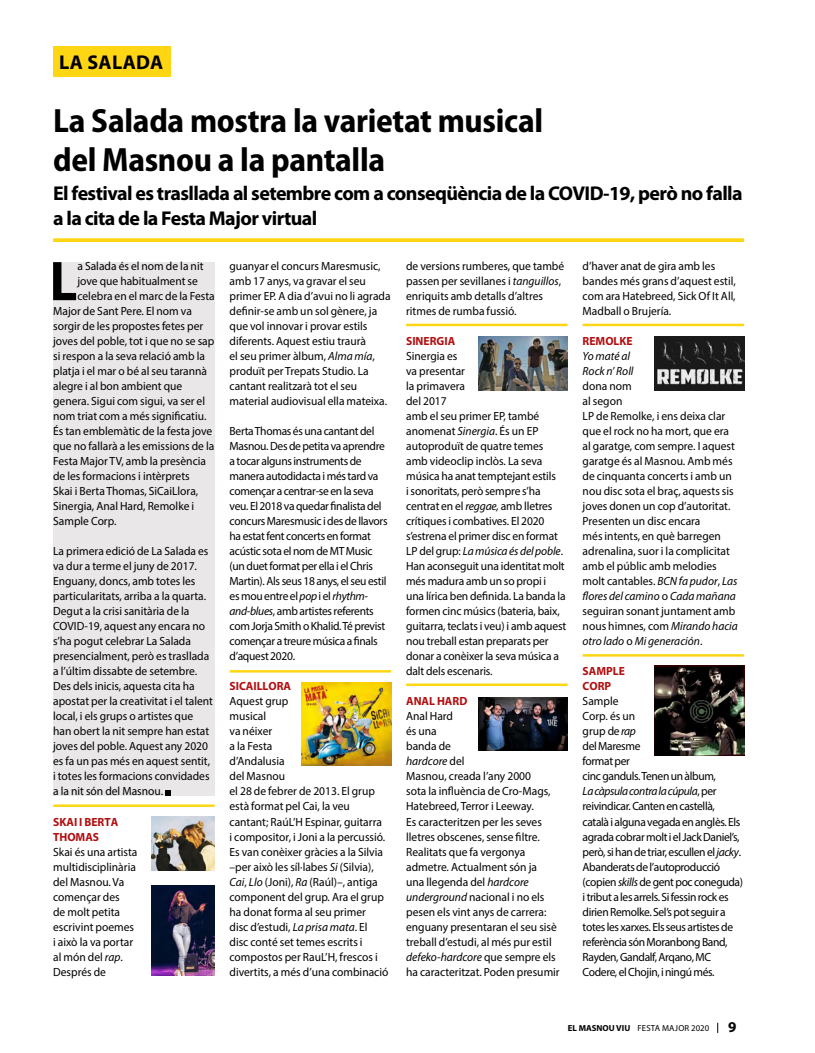
<style>
.page{position:relative;width:815px;height:1053px;background:#fff}
.page>*{position:absolute;margin:0;border:0;box-sizing:border-box;transform-origin:0 0}
.TEXTO{font:700 56.38px "Myriad Pro";color:#000}
.parrafo02{font:700 semi-condensed 33.75px/39.8px "Myriad Pro";letter-spacing:-.01em;color:#000}
.parrafo02-2{font:700 20px/25px "Myriad Pro";letter-spacing:-.03em;color:#000}
.parrafo02-3{font:700 20px "Myriad Pro";letter-spacing:.02em;color:#000}
.t1{font:700 15px "Myriad Pro";color:#000}
.TEXTO-2{font:11.88px/15px "Myriad Pro";color:#000}
.TEXTO-3{font:11.88px/15px "Myriad Pro";letter-spacing:-.03em;color:#000}
.TEXTO-4{font:11.88px/15px "Myriad Pro";letter-spacing:-.025em;color:#000}
.TEXTO-5{font:700 11.88px/15px "Myriad Pro";color:#b20e10}
.t2{font:8.75px "Myriad Pro";letter-spacing:.02em;color:#000}
.s1{font-style:italic}
.s2{font-weight:700}
</style>
<div class="page">
<div style="left:53px;top:262px;width:162px;height:533px;background:#eae7e9"></div>
<div style="left:53px;top:46px;width:118px;height:31px;background:#ffd613"></div>
<svg style="left:53px;top:238px;width:691px;height:4px;background:#ffd822"></svg>
<svg style="left:165px;top:790px;width:6px;height:5px"></svg>
<img style="left:151px;top:885px;width:64px;height:90px">
<img style="left:302px;top:682px;width:89px;height:83px">
<img style="left:478px;top:337px;width:90px;height:53px">
<img style="left:478px;top:697px;width:90px;height:53px">
<img style="left:655px;top:337px;width:89px;height:53px">
<img style="left:655px;top:666px;width:89px;height:89px">
<img style="left:151px;top:816px;width:64px;height:54px">
<hr style="left:53px;top:804px;width:162px;height:2px;background:#ffd613">
<hr style="left:230px;top:670px;width:161px;height:2px;background:#ffd613">
<hr style="left:406px;top:683px;width:162px;height:3px;background:#ffd613">
<hr style="left:583px;top:654px;width:161px;height:2px;background:#ffd613">
<hr style="left:583px;top:323px;width:161px;height:3px;background:#ffd613">
<hr style="left:406px;top:323px;width:162px;height:3px;background:#ffd613">
<p class="parrafo02-3" style="left:59px;top:51px;width:106px">LA SALADA</p>
<p class="parrafo02" style="left:53px;top:101px;width:492px">La Salada mostra la varietat musical del Masnou a la pantalla</p>
<p class="parrafo02-2" style="left:53px;top:181px;width:691px">El festival es trasllada al setembre com a conseqüència de la COVID-19, però no falla a la cita de la Festa Major virtual</p>
<p class="TEXTO" style="left:49px;top:249px;width:29px">L</p>
<p class="TEXTO-2" style="left:77px;top:258px;width:128px">a Salada és el nom de la nit</p>
<p class="TEXTO-2" style="left:77px;top:273px;width:122px">jove que habitualment se</p>
<p class="TEXTO-2" style="left:77px;top:288px;width:139px">celebra en el marc de la Festa</p>
<p class="TEXTO-2" style="left:53px;top:303px;width:140px">Major de Sant Pere. El nom va</p>
<p class="TEXTO-2" style="left:53px;top:318px;width:152px">sorgir de les propostes fetes per</p>
<p class="TEXTO-2" style="left:53px;top:333px;width:163px">joves del poble, tot i que no se sap</p>
<p class="TEXTO-2" style="left:53px;top:348px;width:153px">si respon a la seva relació amb la</p>
<p class="TEXTO-2" style="left:53px;top:363px;width:156px">platja i el mar o bé al seu tarannà</p>
<p class="TEXTO-2" style="left:53px;top:378px;width:131px">alegre i al bon ambient que</p>
<p class="TEXTO-2" style="left:53px;top:393px;width:153px">genera. Sigui com sigui, va ser el</p>
<p class="TEXTO-2" style="left:53px;top:408px;width:155px">nom triat com a més significatiu.</p>
<p class="TEXTO-2" style="left:53px;top:423px;width:161px">És tan emblemàtic de la festa jove</p>
<p class="TEXTO-2" style="left:53px;top:438px;width:163px">que no fallarà a les emissions de la</p>
<p class="TEXTO-2" style="left:53px;top:453px;width:154px">Festa Major TV, amb la presència</p>
<p class="TEXTO-2" style="left:53px;top:468px;width:138px">de les formacions i intèrprets</p>
<p class="TEXTO-2" style="left:53px;top:483px;width:147px">Skai i Berta Thomas, SiCaiLlora,</p>
<p class="TEXTO-2" style="left:53px;top:498px;width:143px">Sinergia, Anal Hard, Remolke i</p>
<p class="TEXTO-2" style="left:53px;top:513px;width:65px">Sample Corp.</p>
<p class="TEXTO-2" style="left:53px;top:543px;width:161px">La primera edició de La Salada es va dur a terme el juny de 2017.<br>Enguany, doncs, amb totes les particularitats, arriba a la quarta.<br>Degut a la crisi sanitària de la<br>COVID-19, aquest any encara no s’ha pogut celebrar La Salada presencialment, però es trasllada a l’últim dissabte de setembre.<br>Des dels inicis, aquesta cita ha apostat per la creativitat i el talent local, i els grups o artistes que han obert la nit sempre han estat joves del poble. Aquest any 2020 es fa un pas més en aquest sentit, i totes les formacions convidades a la nit són del Masnou.</p>
<p class="TEXTO-5" style="left:53px;top:814px;width:67px">SKAI I BERTA<br>THOMAS</p>
<p class="TEXTO-2" style="left:53px;top:843px;width:86px">Skai és una artista multidisciplinària del Masnou. Va començar des<br>de molt petita escrivint poemes i això la va portar al món del <span class="s1">rap</span>.<br>Després de</p>
<p class="TEXTO-2" style="left:230px;top:258px;width:163px">guanyar el concurs Maresmusic, amb 17 anys, va gravar el seu primer EP. A dia d’avui no li agrada definir-se amb un sol gènere, ja que vol innovar i provar estils diferents. Aquest estiu traurà<br>el seu primer àlbum, <span class="s1">Alma mía</span>, produït per Trepats Studio. La cantant realitzarà tot el seu material audiovisual ella mateixa.</p>
<p class="TEXTO-4" style="left:230px;top:423px;width:160px">Berta Thomas és una cantant del<br>Masnou. Des de petita va aprendre a tocar alguns instruments de manera autodidacta i més tard va començar a centrar-se en la seva veu. El 2018 va quedar finalista del concurs Maresmusic i des de llavors ha estat fent concerts en format acústic sota el nom de MT Music (un duet format per ella i el Chris<br>Martin). Als seus 18 anys, el seu estil es mou entre el <span class="s1">pop</span> i el <span class="s1">rhythm&shy;and-blues</span>, amb artistes referents com Jorja Smith o Khalid. Té previst començar a treure música a finals d’aquest 2020.</p>
<p class="TEXTO-5" style="left:230px;top:679px;width:63px">SICAILLORA</p>
<p class="TEXTO-2" style="left:230px;top:693px;width:160px">Aquest grup<br>musical<br>va néixer<br>a la Festa<br>d’Andalusia<br>del Masnou<br>el 28 de febrer de 2013. El grup està format pel Cai, la veu cantant; RaúL’H Espinar, guitarra<br>i compositor, i Joni a la percussió.<br>Es van conèixer gràcies a la Silvia –per això les síl·labes <span class="s1">Si</span> (Silvia),<br><span class="s1">Cai</span>, <span class="s1">Llo</span> (Joni), <span class="s1">Ra</span> (Raúl)–, antiga component del grup. Ara el grup ha donat forma al seu primer<br>disc d’estudi, <span class="s1">La prisa mata</span>. El disc conté set temes escrits i compostos per RauL’H, frescos i divertits, a més d’una combinació</p>
<p class="TEXTO-2" style="left:406px;top:258px;width:160px">de versions rumberes, que també passen per sevillanes i <span class="s1">tanguillos</span>, enriquits amb detalls d’altres ritmes de rumba fussió.</p>
<p class="TEXTO-5" style="left:406px;top:334px;width:51px">SINERGIA</p>
<p class="TEXTO-2" style="left:406px;top:348px;width:162px">Sinergia es<br>va presentar<br>la primavera<br>del 2017<br>amb el seu primer EP, també anomenat <span class="s1">Sinergia</span>. És un EP autoproduït de quatre temes amb videoclip inclòs. La seva música ha anat temptejant estils<br>i sonoritats, però sempre s’ha centrat en el <span class="s1">reggae,</span> amb lletres crítiques i combatives. El 2020 s’estrena el primer disc en format<br>LP del grup: <span class="s1">La música és del poble</span>.<br>Han aconseguit una identitat molt més madura amb un so propi i una lírica ben definida. La banda la formen cinc músics (bateria, baix, guitarra, teclats i veu) i amb aquest nou treball estan preparats per donar a conèixer la seva música a dalt dels escenaris.</p>
<p class="TEXTO-5" style="left:406px;top:694px;width:63px">ANAL HARD</p>
<p class="TEXTO-2" style="left:406px;top:708px;width:155px">Anal Hard<br>és una<br>banda de<br><span class="s1">hardcore</span> del<br>Masnou, creada l’any 2000<br>sota la influència de Cro-Mags,<br>Hatebreed, Terror i Leeway.<br>Es caracteritzen per les seves lletres obscenes, sense filtre.<br>Realitats que fa vergonya admetre. Actualment són ja<br>una llegenda del <span class="s1">hardcore underground</span> nacional i no els pesen els vint anys de carrera: enguany presentaran el seu sisè treball d’estudi, al més pur estil <span class="s1">defeko-hardcore</span> que sempre els ha caracteritzat. Poden presumir</p>
<p class="TEXTO-2" style="left:583px;top:258px;width:155px">d’haver anat de gira amb les bandes més grans d’aquest estil, com ara Hatebreed, Sick Of It All,<br>Madball o Brujería.</p>
<p class="TEXTO-5" style="left:583px;top:334px;width:52px">REMOLKE</p>
<p class="TEXTO-2" style="left:583px;top:348px;width:157px"><span class="s1">Yo maté al<br>Rock n’ Roll<br></span>dona nom<br>al segon<br>LP de Remolke, i ens deixa clar que el rock no ha mort, que era al garatge, com sempre. I aquest garatge és al Masnou. Amb més de cinquanta concerts i amb un nou disc sota el braç, aquests sis joves donen un cop d’autoritat.<br>Presenten un disc encara<br>més intents, en què barregen adrenalina, suor i la complicitat amb el públic amb melodies molt cantables. <span class="s1">BCN fa pudor</span>, <span class="s1">Las flores del camino</span> o <span class="s1">Cada mañana </span>seguiran sonant juntament amb nous himnes, com <span class="s1">Mirando hacia otro lado</span> o <span class="s1">Mi generación</span>.</p>
<p class="TEXTO-5" style="left:583px;top:664px;width:44px">SAMPLE<br>CORP</p>
<p class="TEXTO-3" style="left:583px;top:693px;width:162px">Sample<br>Corp. és un<br>grup de <span class="s1">rap<br></span>del Maresme<br>format per<br>cinc ganduls. Tenen un àlbum,<br><span class="s1">La càpsula contra la cúpula</span>, per reivindicar. Canten en castellà, català i alguna vegada en anglès. Els agrada cobrar molt i el Jack Daniel’s, però, si han de triar, escullen el <span class="s1">jacky</span>.<br>Abanderats de l’autoproducció (copien <span class="s1">skills</span> de gent poc coneguda) i tribut a les arrels. Si fessin rock es dirien Remolke. Sel’s pot seguir a totes les xarxes. Els seus artistes de referència són Moranbong Band,<br>Rayden, Gandalf, Arqano, MC<br>Codere, el Chojin, i ningú més.</p>
<p class="t2" style="left:568px;top:1022px;width:143px"><span class="s2">EL MASNOU VIU</span> FESTA MAJOR 2020</p>
<p class="t1" style="left:728px;top:1018px;width:10px">9</p>
</div>
